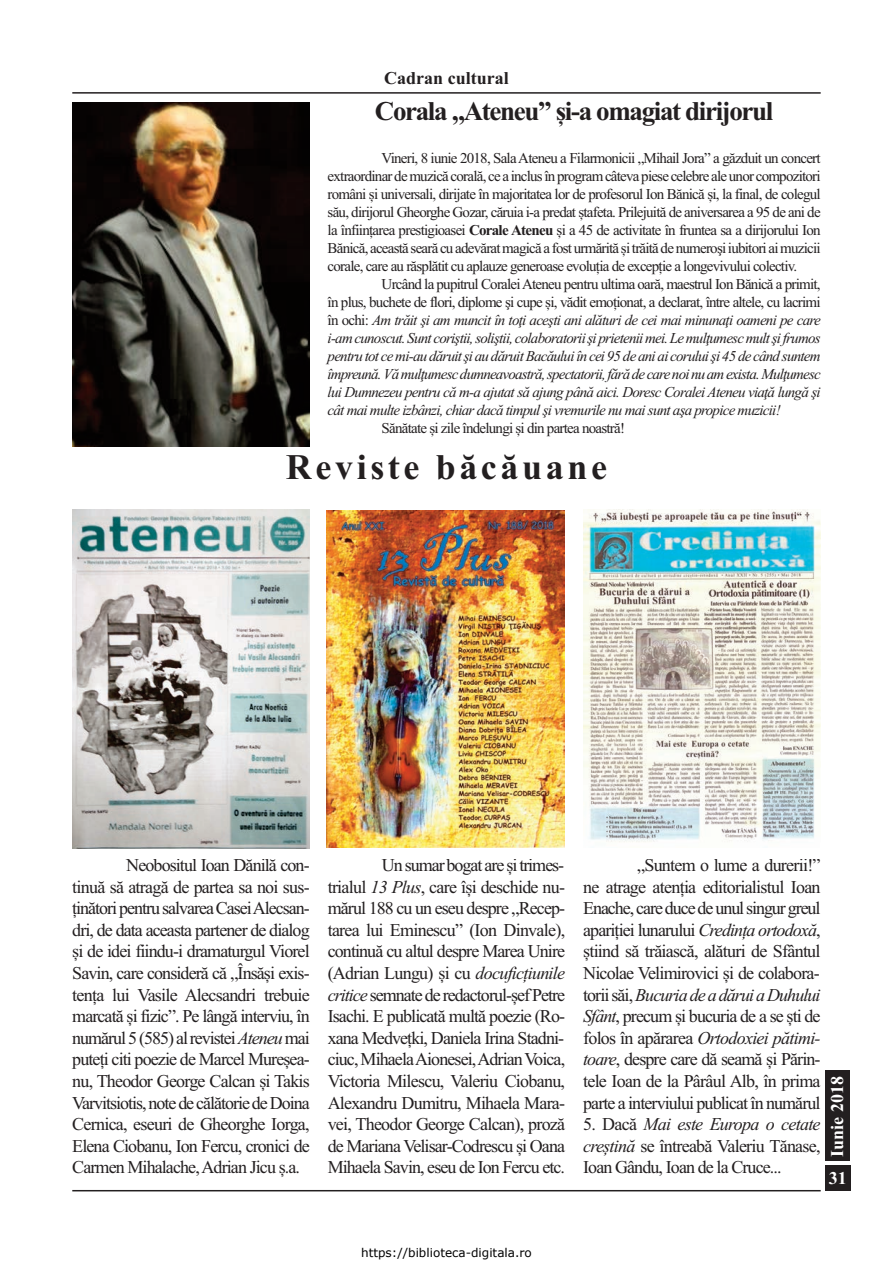
<style>
.page{position:relative;width:893px;height:1263px;background:#fff}
.page>*{position:absolute;margin:0;border:0;box-sizing:border-box;transform-origin:0 0}
.t1{font:700 36px "Times New Roman";letter-spacing:.1em;color:#231f20}
.t2{font:700 27px "Times New Roman";letter-spacing:-.05em;color:#231f20}
.t3{font:18px/21.6px "Times New Roman";letter-spacing:-.05em;color:#231f20;text-align:justify}
.t4{font:700 18px "Times New Roman";color:#231f20}
.t5{font:700 18px "Times New Roman";color:#fff}
.t6{font:italic 15px/18px "Times New Roman";letter-spacing:-.05em;color:#231f20;text-align:justify}
.t7{font:15px/18px "Times New Roman";letter-spacing:-.05em;color:#231f20;text-align:justify}
.t8{font:12px "Verdana";color:#000}
.s1{font-weight:700}
.s2{font-style:normal}
.s3{font-style:italic}
</style>
<div class="page">
<div style="left:825px;top:1165px;width:25px;height:26px;background:#231f20"></div>
<div style="left:825px;top:1070px;width:25px;height:91px;background:#231f20"></div>
<hr style="left:72px;top:1190px;width:749px;height:1px;background:#231f20">
<hr style="left:72px;top:92px;width:749px;height:2px;background:#231f20">
<img style="left:72px;top:102px;width:238px;height:345px">
<img style="left:72px;top:510px;width:238px;height:338px">
<img style="left:327px;top:510px;width:237px;height:338px">
<img style="left:583px;top:510px;width:238px;height:332px">
<p class="t4" style="left:384px;top:68px;width:126px">Cadran cultural</p>
<h2 class="t2" style="left:375px;top:95px;width:400px">Corala „Ateneu” și-a omagiat dirijorul</h2>
<p class="t7" style="left:328px;top:149px;width:495px;text-indent:54px">Vineri, 8 iunie 2018, Sala Ateneu a Filarmonicii „Mihail Jora” a găzduit un concert extraordinar de muzică corală, ce a inclus în program câteva piese celebre ale unor compozitori români și universali, dirijate în majoritatea lor de profesorul Ion Bănică și, la final, de colegul său, dirijorul Gheorghe Gozar, căruia i-a predat ștafeta. Prilejuită de aniversarea a 95 de ani de la înființarea prestigioasei <span class="s1">Corale Ateneu</span> și a 45 de activitate în fruntea sa a dirijorului Ion Bănică, această seară cu adevărat magică a fost urmărită și trăită de numeroşi iubitori ai muzicii corale, care au răsplătit cu aplauze generoase evoluția de excepție a longevivului colectiv.</p>
<p class="t6" style="left:328px;top:275px;width:495px;text-indent:54px"><span class="s2">Urcând la pupitrul Coralei Ateneu pentru ultima oară, maestrul Ion Bănică a primit, în plus, buchete de flori, diplome şi cupe și, vădit emoționat, a declarat, între altele, cu lacrimi în ochi:</span> Am trăit şi am muncit în toţi aceşti ani alături de cei mai minunaţi oameni pe care i-am cunoscut. Sunt coriştii, soliştii, colaboratorii şi prietenii mei. Le mulţumesc mult şi frumos pentru tot ce mi-au dăruit şi au dăruit Bacăului în cei 95 de ani ai corului şi 45 de când suntem împreună. Vă mulţumesc dumneavoastră, spectatorii, fără de care noi nu am exista. Mulţumesc lui Dumnezeu pentru că m-a ajutat să ajung până aici. Doresc Coralei Ateneu viaţă lungă şi cât mai multe izbânzi, chiar dacă timpul şi vremurile nu mai sunt aşa propice muzicii!</p>
<p class="t7" style="left:382px;top:419px;width:245px">Sănătate și zile îndelungi și din partea noastră!</p>
<h1 class="t1" style="left:286px;top:446px;width:322px">Reviste băcăuane</h1>
<p class="t3" style="left:72px;top:854px;width:239px;text-indent:54px">Neobositul Ioan Dănilă con&shy;tinuă să atragă de partea sa noi sus&shy;ținători pentru salvarea Casei Alecsan&shy;dri, de data aceasta partener de dialog și de idei fiindu-i dramaturgul Viorel Savin, care consideră că „Însăși exis&shy;tența lui Vasile Alecsandri trebuie marcată și fizic”. Pe lângă interviu, în numărul 5 (585) al revistei <span class="s3">Ateneu</span> mai puteți citi poezie de Marcel Mureșea&shy;nu, Theodor George Calcan și Takis Varvitsiotis, note de călătorie de Doina Cernica, eseuri de Gheorghe Iorga, Elena Ciobanu, Ion Fercu, cronici de Carmen Mihalache, Adrian Jicu ș.a.</p>
<p class="t3" style="left:328px;top:854px;width:239px;text-indent:54px">Un sumar bogat are și trimes&shy;trialul <span class="s3">13 Plus</span>, care își deschide nu&shy;mărul 188 cu un eseu despre „Recep&shy;tarea lui Eminescu” (Ion Dinvale), continuă cu altul despre Marea Unire (Adrian Lungu) și cu <span class="s3">docuficțiunile critice</span> semnate de redactorul-șef Petre Isachi. E publicată multă poezie (Ro&shy;xana Medvețki, Daniela Irina Stadni&shy;ciuc, Mihaela Aionesei, Adrian Voica, Victoria Milescu, Valeriu Ciobanu, Alexandru Dumitru, Mihaela Mara&shy;vei, Theodor George Calcan), proză de Mariana Velisar-Codrescu și Oana Mihaela Savin, eseu de Ion Fercu etc.</p>
<p class="t3" style="left:583px;top:854px;width:239px;text-indent:54px">„Suntem o lume a durerii!” ne atrage atenția editorialistul Ioan Enache, care duce de unul singur greul apariției lunarului <span class="s3">Credința ortodoxă</span>, știind să trăiască, alături de Sfântul Nicolae Velimirovici și de colabora&shy;torii săi, <span class="s3">Bucuria de a dărui a Duhului Sfânt</span>, precum și bucuria de a se ști de folos în apărarea <span class="s3">Ortodoxiei pătimi&shy;toare</span>, despre care dă seamă și Părin&shy;tele Ioan de la Pârâul Alb, în prima parte a interviului publicat în numărul</p>
<p class="t3" style="left:583px;top:1113px;width:239px">5. Dacă <span class="s3">Mai este Europa o cetate creștină</span> se întreabă Valeriu Tănase, Ioan Gându, Ioan de la Cruce...</p>
<p class="t5" style="left:826px;top:1157px;width:82px;rotate:-90deg">Iunie 2018</p>
<p class="t5" style="left:829px;top:1167px;width:19px">31</p>
<p class="t8" style="left:361px;top:1244px;width:172px">https://biblioteca-digitala.ro</p>
</div>
